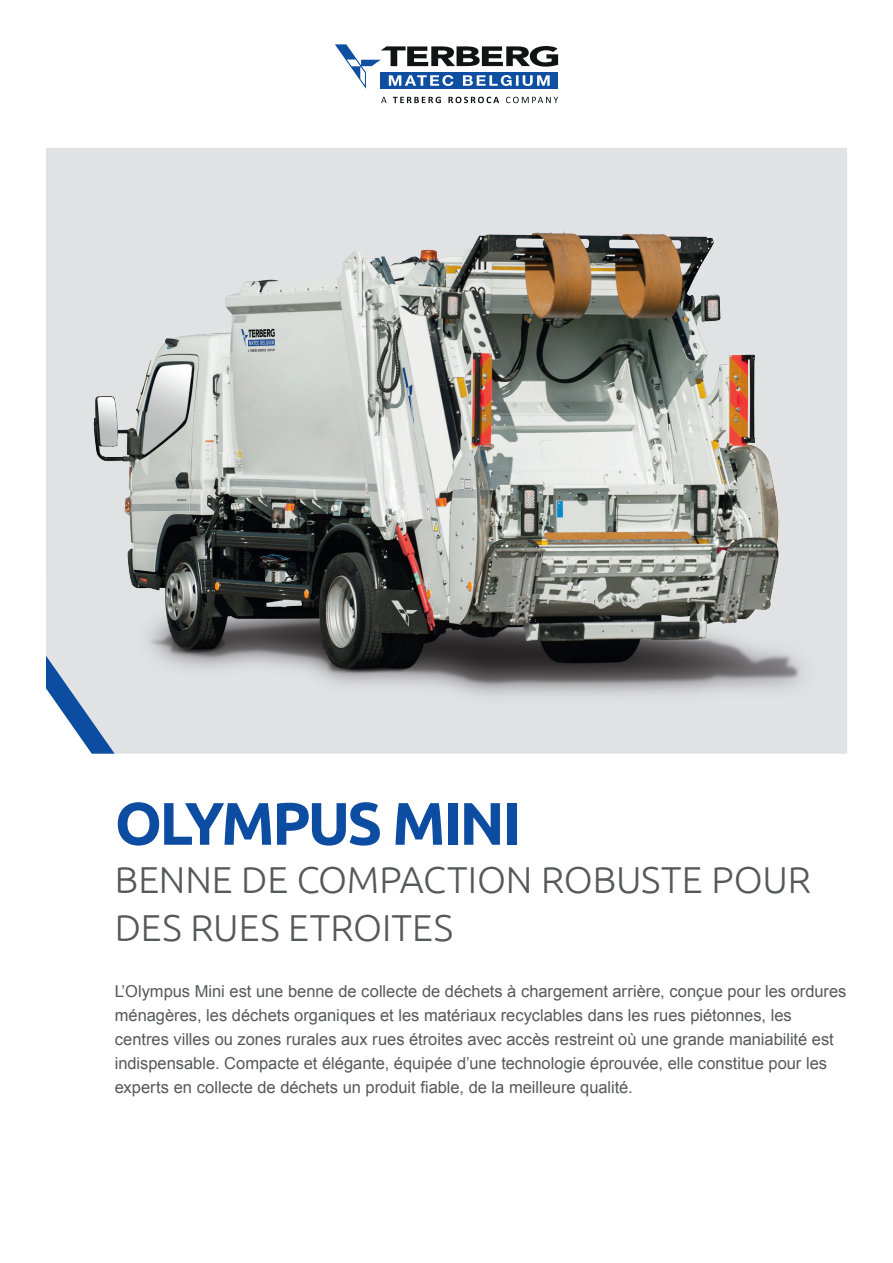
<style>
.page{position:relative;width:893px;height:1263px;background:#fff}
.page>*{position:absolute;margin:0;border:0;box-sizing:border-box;transform-origin:0 0}
.t1{font:700 60px "Ubuntu";letter-spacing:-.045em;color:#0d4da1}
.t2{font:300 37.5px/48px "Ubuntu";color:#57585a}
.t3{font:16.5px/24px "Arial";color:#57585a}
</style>
<div class="page">
<svg style="left:83px;top:742px;width:32px;height:12px"></svg>
<img style="left:46px;top:148px;width:801px;height:594px">
<svg style="left:335px;top:44px;width:223px;height:45px"></svg>
<svg style="left:381px;top:97px;width:177px;height:6px"></svg>
<h1 class="t1" style="left:115px;top:787px;width:408px">OLYMPUS MINI</h1>
<h2 class="t2" style="left:115px;top:854px;width:698px">BENNE DE COMPACTION ROBUSTE POUR<br>DES RUES ETROITES</h2>
<p class="t3" style="left:115px;top:980px;width:733px">L’Olympus Mini est une benne de collecte de déchets à chargement arrière, conçue pour les ordures ménagères, les déchets organiques et les matériaux recyclables dans les rues piétonnes, les centres villes ou zones rurales aux rues étroites avec accès restreint où une grande maniabilité est indispensable. Compacte et élégante, équipée d’une technologie éprouvée, elle constitue pour les experts en collecte de déchets un produit fiable, de la meilleure qualité.</p>
</div>
